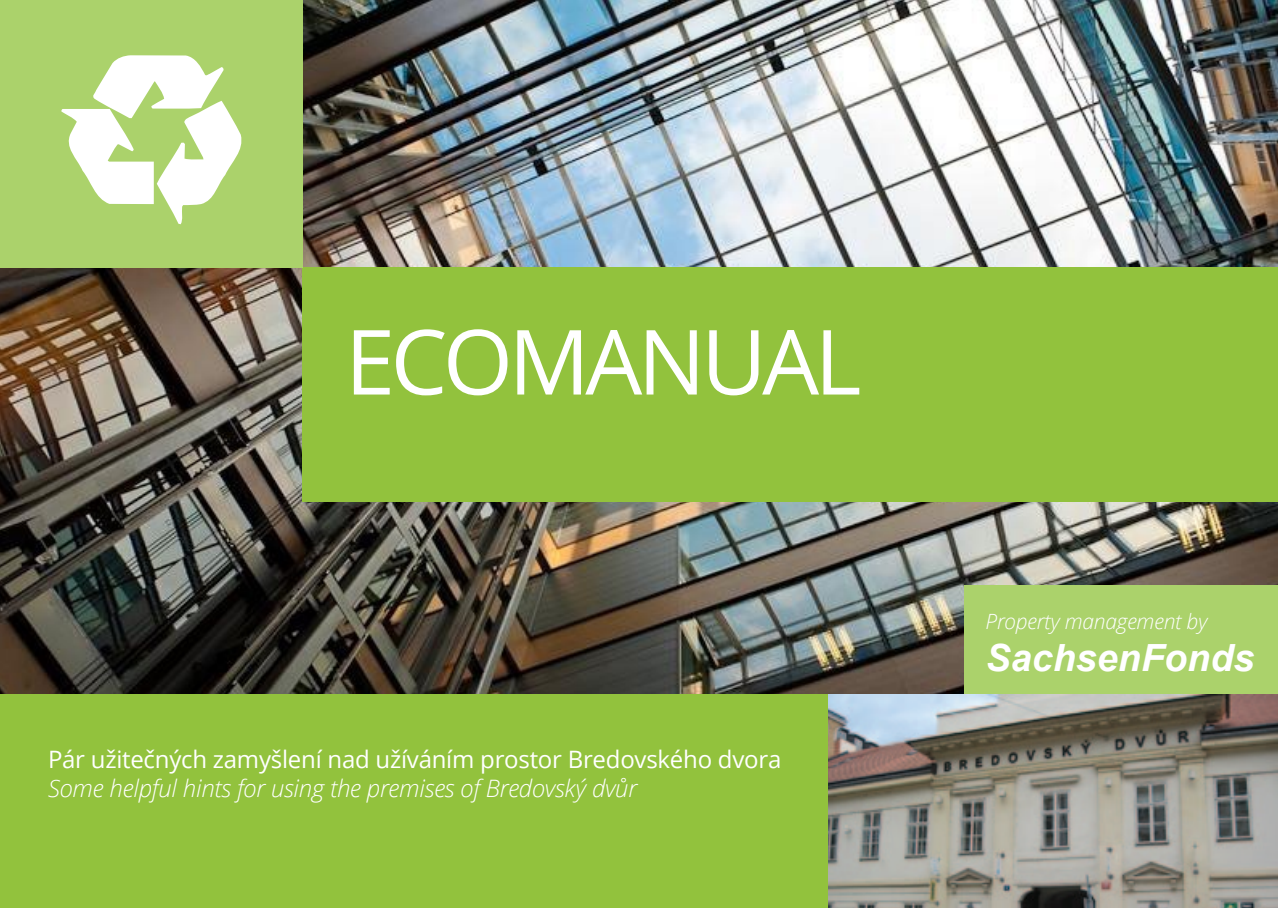
<style>
.page{position:relative;width:1278px;height:908px;background:#fff}
.page>*{position:absolute;margin:0;border:0;box-sizing:border-box;transform-origin:0 0}
.t1{font:90px "Open Sans";letter-spacing:-.05em;color:#fff}
.t2{font:italic 700 37.5px "Arial";letter-spacing:.005em;color:#fff}
.t3{font:24px "Open Sans";letter-spacing:-.01em;color:#fff}
.t4{font:italic 300 24px "Open Sans";letter-spacing:-.01em;color:#fff}
.t5{font:italic 300 21px "Open Sans";letter-spacing:-.01em;color:#fff}
</style>
<div class="page">
<img style="left:0;top:0;width:1278px;height:695px">
<div style="left:303px;top:267px;width:975px;height:234px;background:#92c23d"></div>
<div style="left:0;top:0;width:303px;height:267px;background:#abd26b"></div>
<svg style="left:61px;top:55px;width:181px;height:169px"></svg>
<div style="left:964px;top:585px;width:314px;height:110px;background:#abd26b"></div>
<img style="left:828px;top:695px;width:450px;height:213px">
<div style="left:0;top:695px;width:828px;height:213px;background:#92c23d"></div>
<h1 class="t1" style="left:345px;top:300px;width:518px">ECOMANUAL</h1>
<p class="t3" style="left:48px;top:743px;width:735px">Pár užitečných zamyšlení nad užíváním prostor Bredovského dvora</p>
<p class="t4" style="left:48px;top:772px;width:591px">Some helpful hints for using the premises of Bredovský dvůr</p>
<p class="t5" style="left:985px;top:607px;width:224px">Property management by</p>
<h2 class="t2" style="left:985px;top:633px;width:270px">SachsenFonds</h2>
</div>
